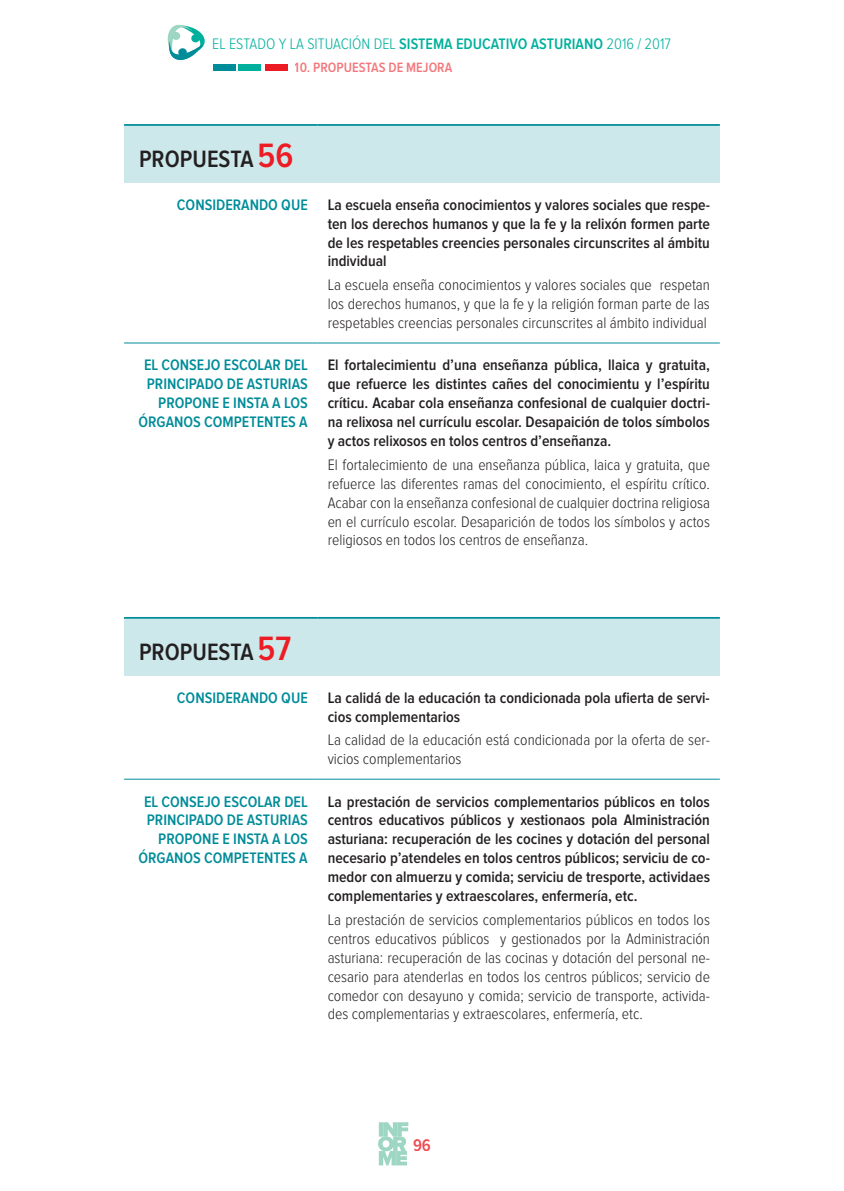
<style>
.page{position:relative;width:844px;height:1191px;background:#fff}
.page>*{position:absolute;margin:0;border:0;box-sizing:border-box;transform-origin:0 0}
.t1{font:600 24.5px "Proxima Nova Cond";color:#231f20}
.t2{font:600 17.5px "Proxima Nova Cond";color:#ed1c24}
.t3{font:300 15.75px/18.9px "Proxima Nova Cond";color:#231f20;text-align:justify}
.t4{font:600 15.75px/18.9px "Proxima Nova Cond";color:#231f20;text-align:justify}
.t5{font:600 15.75px/18.9px "Proxima Nova Cond";color:#008c99;text-align:right}
.t6{font:300 15.75px "Proxima Nova Cond";color:#00b09c}
.t7{font:600 14px "Proxima Nova Cond";color:#ed1c24}
.s1{font-weight:600}
.s2{font-size:35px;color:#ed1c24}
</style>
<div class="page">
<svg style="left:378px;top:1122px;width:30px;height:43px"></svg>
<div style="left:213px;top:64px;width:22px;height:7px;background:#008c99"></div>
<div style="left:238px;top:64px;width:23px;height:7px;background:#00b09c"></div>
<div style="left:265px;top:64px;width:22px;height:7px;background:#ed1c24"></div>
<svg style="left:167px;top:24px;width:38px;height:36px"></svg>
<div style="left:178px;top:48px;width:9px;height:9px;background:#008c99;border-radius:4px"></div>
<div style="left:124px;top:125px;width:595px;height:57px;background:#cce8eb"></div>
<hr style="left:124px;top:342px;width:193px;height:1px;background:#008c99">
<hr style="left:317px;top:342px;width:402px;height:1px;background:#008c99">
<hr style="left:124px;top:124px;width:193px;height:2px;background:#008c99">
<hr style="left:317px;top:124px;width:402px;height:2px;background:#008c99">
<div style="left:124px;top:618px;width:595px;height:57px;background:#cce8eb"></div>
<hr style="left:124px;top:778px;width:193px;height:1px;background:#008c99">
<hr style="left:317px;top:778px;width:402px;height:1px;background:#008c99">
<hr style="left:124px;top:617px;width:193px;height:1px;background:#008c99">
<hr style="left:317px;top:617px;width:402px;height:1px;background:#008c99">
<p class="t6" style="left:212px;top:36px;width:460px">EL ESTADO Y LA SITUACIÓN DEL <span class="s1">SISTEMA EDUCATIVO ASTURIANO</span> 2016 / 2017</p>
<p class="t7" style="left:295px;top:60px;width:159px">10. propuestas de mejora</p>
<h1 class="t1" style="left:139px;top:148px;width:156px">PROPUESTA <span class="s2">56</span></h1>
<p class="t5" style="left:177px;top:196px;width:132px">CONSIDERANDO QUE</p>
<p class="t4" style="left:327px;top:196px;width:384px">La escuela enseña conocimientos y valores sociales que respe&shy;ten los derechos humanos y que la fe y la relixón formen parte de les respetables creencies personales circunscrites al ámbitu individual</p>
<p class="t3" style="left:327px;top:276px;width:384px">La escuela enseña conocimientos y valores sociales que respetan los derechos humanos, y que la fe y la religión forman parte de las respetables creencias personales circunscrites al ámbito individual</p>
<p class="t5" style="left:138px;top:356px;width:171px">EL CONSEJO ESCOLAR DEL<br>PRINCIPADO DE ASTURIAS<br>PROPONE E INSTA A LOS<br>ÓRGANOS COMPETENTES A</p>
<p class="t4" style="left:327px;top:356px;width:383px">El fortalecimientu d’una enseñanza pública, llaica y gratuita, que refuerce les distintes cañes del conocimientu y l’espíritu críticu. Acabar cola enseñanza confesional de cualquier doctri&shy;na relixosa nel currículu escolar. Desapaición de tolos símbolos y actos relixosos en tolos centros d’enseñanza.</p>
<p class="t3" style="left:327px;top:456px;width:384px">El fortalecimiento de una enseñanza pública, laica y gratuita, que refuerce las diferentes ramas del conocimiento, el espíritu crítico.<br>Acabar con la enseñanza confesional de cualquier doctrina religiosa en el currículo escolar. Desaparición de todos los símbolos y actos religiosos en todos los centros de enseñanza.</p>
<h1 class="t1" style="left:139px;top:641px;width:154px">PROPUESTA <span class="s2">57</span></h1>
<p class="t5" style="left:177px;top:688px;width:132px">CONSIDERANDO QUE</p>
<p class="t4" style="left:327px;top:688px;width:383px">La calidá de la educación ta condicionada pola ufierta de servi&shy;cios complementarios</p>
<p class="t3" style="left:327px;top:731px;width:384px">La calidad de la educación está condicionada por la oferta de ser&shy;vicios complementarios</p>
<p class="t5" style="left:138px;top:792px;width:171px">EL CONSEJO ESCOLAR DEL<br>PRINCIPADO DE ASTURIAS<br>PROPONE E INSTA A LOS<br>ÓRGANOS COMPETENTES A</p>
<p class="t4" style="left:327px;top:792px;width:384px">La prestación de servicios complementarios públicos en tolos centros educativos públicos y xestionaos pola Alministración asturiana: recuperación de les cocines y dotación del personal necesario p’atendeles en tolos centros públicos; serviciu de co&shy;medor con almuerzu y comida; serviciu de tresporte, actividaes complementaries y extraescolares, enfermería, etc.</p>
<p class="t3" style="left:327px;top:911px;width:384px">La prestación de servicios complementarios públicos en todos los centros educativos públicos y gestionados por la Administración asturiana: recuperación de las cocinas y dotación del personal ne&shy;cesario para atenderlas en todos los centros públicos; servicio de comedor con desayuno y comida; servicio de transporte, activida&shy;des complementarias y extraescolares, enfermería, etc.</p>
<p class="t2" style="left:413px;top:1137px;width:19px">96</p>
</div>
